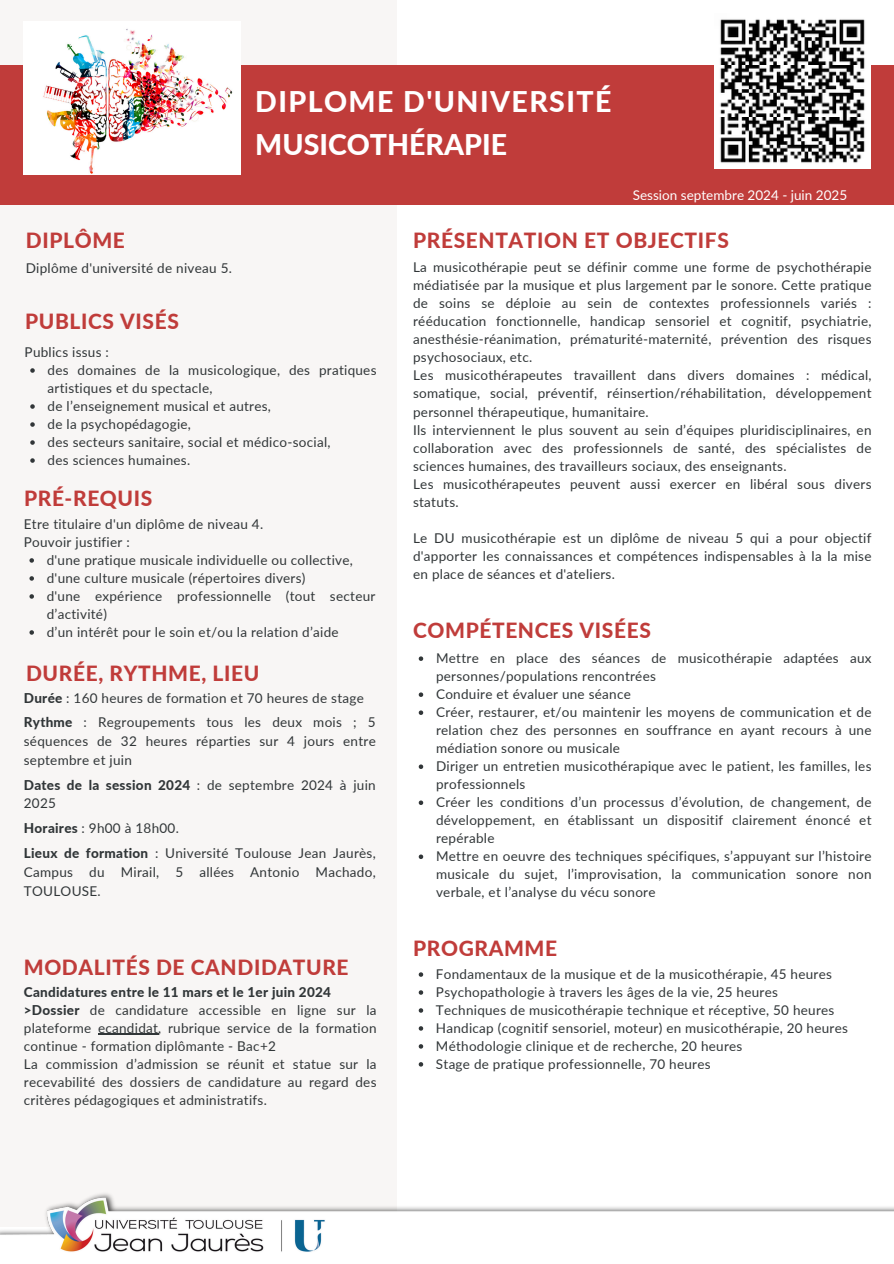
<style>
.page{position:relative;width:894px;height:1264px;background:#fff}
.page>*{position:absolute;margin:0;border:0;box-sizing:border-box;transform-origin:0 0}
.t1{font:800 28.5px "Lato";letter-spacing:.05em;color:#fff}
.t2{font:800 28.5px "Lato";color:#fff}
.t3{font:800 21px "Lato";letter-spacing:.03em;color:#c03c3a}
.t4{font:13.5px/18px "Lato";letter-spacing:.02em;color:#313638;text-align:justify}
.t5{font:800 13.5px "Lato";letter-spacing:.02em;color:#313638}
.t6{font:13.5px "Lato";color:#fff}
.s1{font-weight:800}
</style>
<div class="page">
<div style="left:0;top:0;width:396px;height:1226px;background:#f8f6f5"></div>
<div style="left:0;top:65px;width:893px;height:140px;background:#c03c3a"></div>
<img style="left:714px;top:19px;width:155px;height:150px">
<img style="left:24px;top:29px;width:216px;height:146px">
<svg style="left:29px;top:558px;width:5px;height:4px"></svg>
<svg style="left:29px;top:576px;width:5px;height:4px"></svg>
<svg style="left:29px;top:594px;width:5px;height:4px"></svg>
<svg style="left:29px;top:630px;width:5px;height:4px"></svg>
<svg style="left:418px;top:972px;width:5px;height:4px"></svg>
<svg style="left:418px;top:990px;width:5px;height:4px"></svg>
<svg style="left:418px;top:1008px;width:5px;height:4px"></svg>
<svg style="left:418px;top:1026px;width:5px;height:4px"></svg>
<svg style="left:418px;top:1044px;width:5px;height:4px"></svg>
<svg style="left:418px;top:1062px;width:5px;height:4px"></svg>
<svg style="left:418px;top:656px;width:5px;height:5px"></svg>
<svg style="left:418px;top:692px;width:5px;height:5px"></svg>
<svg style="left:418px;top:710px;width:5px;height:5px"></svg>
<svg style="left:418px;top:764px;width:5px;height:5px"></svg>
<svg style="left:418px;top:800px;width:5px;height:5px"></svg>
<svg style="left:418px;top:854px;width:5px;height:5px"></svg>
<svg style="left:30px;top:368px;width:5px;height:5px"></svg>
<svg style="left:30px;top:404px;width:5px;height:5px"></svg>
<svg style="left:30px;top:422px;width:5px;height:5px"></svg>
<svg style="left:30px;top:440px;width:5px;height:5px"></svg>
<svg style="left:30px;top:458px;width:5px;height:5px"></svg>
<hr style="left:98px;top:1033px;width:60px;height:1px;background:#313638">
<img style="left:0;top:1193px;width:893px;height:59px">
<p class="t1" style="left:255px;top:84px;width:357px">DIPLOME D'UNIVERSITÉ</p>
<h2 class="t2" style="left:255px;top:127px;width:253px">MUSICOTHÉRAPIE</h2>
<p class="t6" style="left:632px;top:186px;width:216px">Session septembre 2024 - juin 2025</p>
<h2 class="t3" style="left:26px;top:227px;width:100px">DIPLÔME</h2>
<p class="t3" style="left:413px;top:227px;width:317px">PRÉSENTATION ET OBJECTIFS</p>
<p class="t4" style="left:26px;top:259px;width:208px">Diplôme d'université de niveau 5.</p>
<p class="t4" style="left:413px;top:258px;width:460px">La musicothérapie peut se définir comme une forme de psychothérapie médiatisée par la musique et plus largement par le sonore. Cette pratique de soins se déploie au sein de contextes professionnels variés : rééducation fonctionnelle, handicap sensoriel et cognitif, psychiatrie, anesthésie-réanimation, prématurité-maternité, prévention des risques psychosociaux, etc.</p>
<p class="t4" style="left:413px;top:366px;width:460px">Les musicothérapeutes travaillent dans divers domaines : médical, somatique, social, préventif, réinsertion/réhabilitation, développement personnel thérapeutique, humanitaire.</p>
<p class="t4" style="left:413px;top:420px;width:460px">Ils interviennent le plus souvent au sein d’équipes pluridisciplinaires, en collaboration avec des professionnels de santé, des spécialistes de sciences humaines, des travailleurs sociaux, des enseignants.</p>
<p class="t4" style="left:413px;top:474px;width:460px">Les musicothérapeutes peuvent aussi exercer en libéral sous divers statuts.</p>
<p class="t4" style="left:413px;top:528px;width:460px">Le DU musicothérapie est un diplôme de niveau 5 qui a pour objectif d'apporter les connaissances et compétences indispensables à la la mise en place de séances et d'ateliers.</p>
<p class="t3" style="left:25px;top:308px;width:155px">PUBLICS VISÉS</p>
<p class="t4" style="left:25px;top:343px;width:86px">Publics issus :</p>
<p class="t4" style="left:48px;top:361px;width:330px">des domaines de la musicologique, des pratiques artistiques et du spectacle,</p>
<p class="t4" style="left:48px;top:397px;width:225px">de l’enseignement musical et autres,</p>
<h2 class="t4" style="left:48px;top:415px;width:145px">de la psychopédagogie,</h2>
<p class="t4" style="left:48px;top:433px;width:284px">des secteurs sanitaire, social et médico-social,</p>
<p class="t4" style="left:48px;top:451px;width:144px">des sciences humaines.</p>
<p class="t3" style="left:24px;top:485px;width:130px">PRÉ-REQUIS</p>
<p class="t4" style="left:24px;top:514px;width:241px">Etre titulaire d'un diplôme de niveau 4.</p>
<p class="t4" style="left:24px;top:532px;width:107px">Pouvoir justifier :</p>
<p class="t4" style="left:47px;top:550px;width:307px">d'une pratique musicale individuelle ou collective,</p>
<p class="t4" style="left:47px;top:568px;width:260px">d'une culture musicale (répertoires divers)</p>
<h2 class="t4" style="left:47px;top:586px;width:330px">d'une expérience professionnelle (tout secteur d’activité)</h2>
<p class="t4" style="left:47px;top:622px;width:293px">d’un intérêt pour le soin et/ou la relation d’aide</p>
<p class="t3" style="left:413px;top:617px;width:239px">COMPÉTENCES VISÉES</p>
<p class="t3" style="left:26px;top:660px;width:235px">DURÉE, RYTHME, LIEU</p>
<p class="t4" style="left:24px;top:688px;width:341px"><span class="s1">Durée</span> : 160 heures de formation et 70 heures de stage</p>
<p class="t4" style="left:24px;top:712px;width:353px;line-height:18.8px"><span class="s1">Rythme</span> : Regroupements tous les deux mois ; 5 séquences de 32 heures réparties sur 4 jours entre septembre et juin</p>
<h2 class="t4" style="left:24px;top:775px;width:353px;line-height:18.8px"><span class="s1">Dates de la session 2024</span> : de septembre 2024 à juin<br>2025</h2>
<p class="t4" style="left:24px;top:819px;width:156px"><span class="s1">Horaires</span> : 9h00 à 18h00.</p>
<p class="t4" style="left:24px;top:843px;width:353px;line-height:18.8px"><span class="s1">Lieux de formation</span> : Université Toulouse Jean Jaurès, Campus du Mirail, 5 allées Antonio Machado, TOULOUSE.</p>
<p class="t3" style="left:24px;top:954px;width:326px">MODALITÉS DE CANDIDATURE</p>
<p class="t5" style="left:24px;top:983px;width:308px">Candidatures entre le 11 mars et le 1er juin 2024</p>
<p class="t4" style="left:24px;top:1000px;width:354px"><span class="s1">&gt;Dossier</span> de candidature accessible en ligne sur la plateforme ecandidat, rubrique service de la formation continue - formation diplômante - Bac+2</p>
<p class="t4" style="left:24px;top:1054px;width:354px">La commission d’admission se réunit et statue sur la recevabilité des dossiers de candidature au regard des critères pédagogiques et administratifs.</p>
<p class="t4" style="left:436px;top:649px;width:437px">Mettre en place des séances de musicothérapie adaptées aux personnes/populations rencontrées</p>
<p class="t4" style="left:436px;top:685px;width:196px">Conduire et évaluer une séance</p>
<h2 class="t4" style="left:436px;top:703px;width:437px">Créer, restaurer, et/ou maintenir les moyens de communication et de relation chez des personnes en souffrance en ayant recours à une médiation sonore ou musicale</h2>
<p class="t4" style="left:436px;top:757px;width:437px">Diriger un entretien musicothérapique avec le patient, les familles, les professionnels</p>
<p class="t4" style="left:436px;top:793px;width:437px">Créer les conditions d’un processus d’évolution, de changement, de développement, en établissant un dispositif clairement énoncé et repérable</p>
<p class="t4" style="left:436px;top:847px;width:437px">Mettre en oeuvre des techniques spécifiques, s’appuyant sur l’histoire musicale du sujet, l’improvisation, la communication sonore non verbale, et l’analyse du vécu sonore</p>
<p class="t3" style="left:413px;top:935px;width:145px">PROGRAMME</p>
<p class="t4" style="left:436px;top:964px;width:397px">Fondamentaux de la musique et de la musicothérapie, 45 heures</p>
<p class="t4" style="left:436px;top:982px;width:343px">Psychopathologie à travers les âges de la vie, 25 heures</p>
<h1 class="t4" style="left:436px;top:1000px;width:400px">Techniques de musicothérapie technique et réceptive, 50 heures</h1>
<h1 class="t4" style="left:436px;top:1018px;width:413px">Handicap (cognitif sensoriel, moteur) en musicothérapie, 20 heures</h1>
<p class="t4" style="left:436px;top:1036px;width:308px">Méthodologie clinique et de recherche, 20 heures</p>
<h2 class="t4" style="left:436px;top:1054px;width:276px">Stage de pratique professionnelle, 70 heures</h2>
</div>
